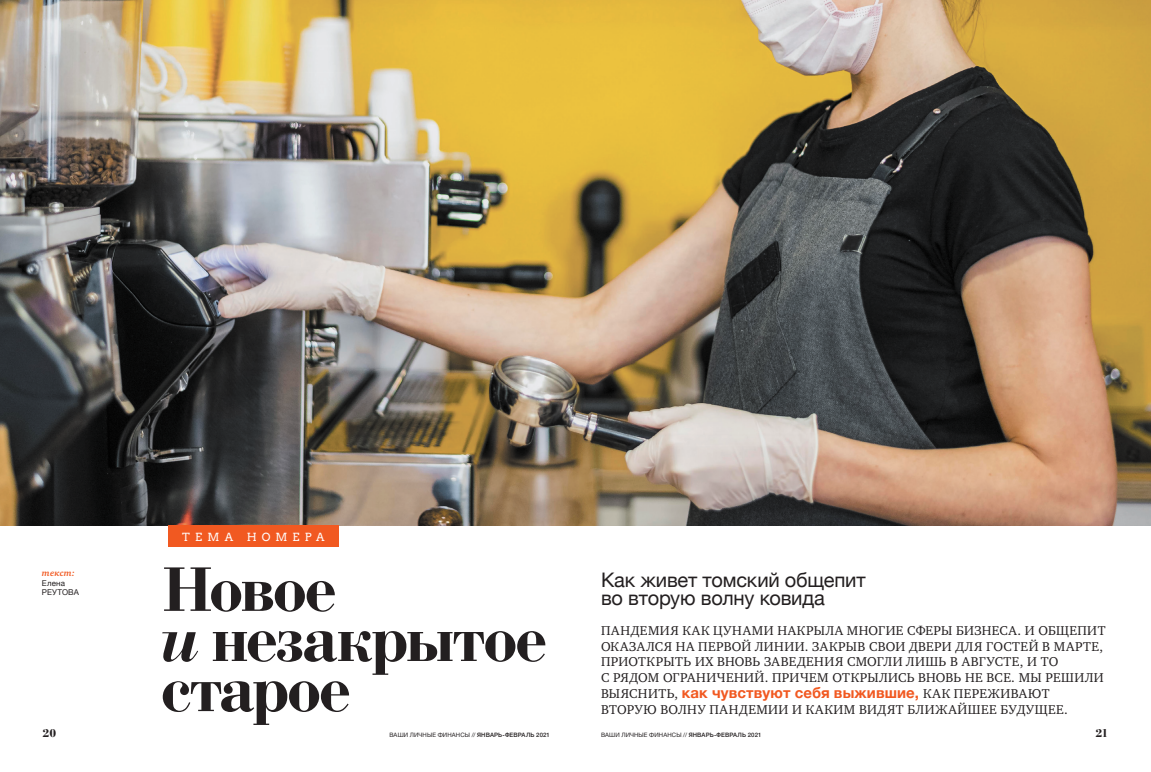
<style>
.page{position:relative;width:1151px;height:772px;background:#fff}
.page>*{position:absolute;margin:0;border:0;box-sizing:border-box;transform-origin:0 0}
.TITUL-1_big_Bodoni{font:700 66.2px/50.1px "Bodoni C";letter-spacing:-.02em;color:#231f20}
.DOP_zagolovok{font:20px/18.6px "Helvetica Neue";letter-spacing:-.01em;color:#231f20}
.LEED-1_big_Charter{font:700 15px "Helvetica Neue";letter-spacing:.005em;color:#f15921}
.LEED-1_big_Charter-2{font:13.1px/15.8px "Charter OSC";letter-spacing:.035em;color:#231f20}
.t1{font:700 12px "Bodoni C";color:#231f20}
.RUBRIKA_big{font:11.2px "Arvo";letter-spacing:.45em;color:#fff}
.DOP_Helvetica_light{font:italic 700 9px "Charter OSC";letter-spacing:.02em;color:#f15921}
.DOP_Helvetica_light-2{font:8px/9.6px "Helvetica Neue";letter-spacing:.02em;color:#231f20}
.t2{font:6px "Helvetica Neue";letter-spacing:.015em;color:#231f20}
.s1{font-style:italic}
.s2{font-family:"Charter OSC";font-weight:400;font-size:13.1px;color:#231f20}
.s3{font-weight:500}
</style>
<div class="page">
<img style="left:0;top:0;width:1151px;height:524px">
<div style="left:168px;top:524px;width:171px;height:21px;background:#f15921"></div>
<p class="DOP_Helvetica_light" style="left:42px;top:567px;width:34px">текст:</p>
<p class="DOP_Helvetica_light-2" style="left:42px;top:578px;width:39px">Елена<br>РЕУТОВА</p>
<p class="RUBRIKA_big" style="left:182px;top:528px;width:144px">тема номера</p>
<p class="TITUL-1_big_Bodoni" style="left:161px;top:569px;width:387px">Новое<br><span class="s1">и</span> незакрытое старое</p>
<p class="DOP_zagolovok" style="left:601px;top:571px;width:266px">Как живет томский общепит во вторую волну ковида</p>
<p class="LEED-1_big_Charter-2" style="left:601px;top:622px;width:506px">ПАНДЕМИЯ КАК ЦУНАМИ НАКРЫЛА МНОГИЕ СФЕРЫ БИЗНЕСА. И ОБЩЕПИТ ОКАЗАЛСЯ НА ПЕРВОЙ ЛИНИИ. ЗАКРЫВ СВОИ ДВЕРИ ДЛЯ ГОСТЕЙ В МАРТЕ, ПРИОТКРЫТЬ ИХ ВНОВЬ ЗАВЕДЕНИЯ СМОГЛИ ЛИШЬ В АВГУСТЕ, И ТО<br>С РЯДОМ ОГРАНИЧЕНИЙ. ПРИЧЕМ ОТКРЫЛИСЬ ВНОВЬ НЕ ВСЕ. МЫ РЕШИЛИ</p>
<p class="LEED-1_big_Charter" style="left:601px;top:680px;width:450px"><span class="s2">ВЫЯСНИТЬ,</span> как чувствуют себя выжившие, <span class="s2">КАК ПЕРЕЖИВАЮТ</span></p>
<p class="LEED-1_big_Charter-2" style="left:601px;top:701px;width:468px">ВТОРУЮ ВОЛНУ ПАНДЕМИИ И КАКИМ ВИДЯТ БЛИЖАЙШЕЕ БУДУЩЕЕ.</p>
<p class="t1" style="left:43px;top:726px;width:15px">20</p>
<p class="t2" style="left:389px;top:730px;width:162px">ВАШИ ЛИЧНЫЕ ФИНАНСЫ // <span class="s3">ЯНВАРЬ-ФЕВРАЛЬ 2021</span></p>
<p class="t2" style="left:601px;top:730px;width:162px">ВАШИ ЛИЧНЫЕ ФИНАНСЫ // <span class="s3">ЯНВАРЬ-ФЕВРАЛЬ 2021</span></p>
<p class="t1" style="left:1095px;top:726px;width:15px">21</p>
</div>
